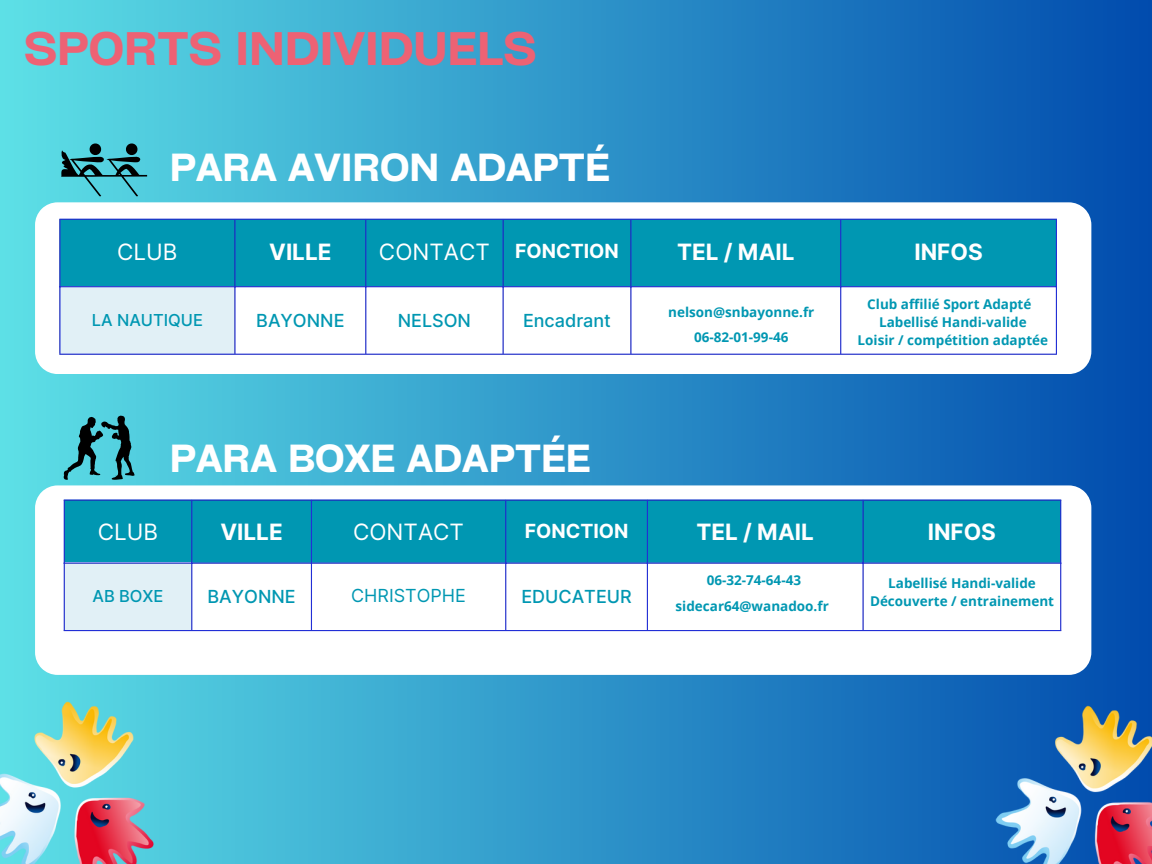
<style>
.page{position:relative;width:1152px;height:864px;background:#fff}
.page>*{position:absolute;margin:0;border:0;box-sizing:border-box;transform-origin:0 0}
.t1{font:45px "Cy Grotesk Key Demi";color:#ed6274}
.t2{font:37.5px "Cy Grotesk Key Demi";color:#fff}
.t3{font:700 22.5px "Inter";color:#fff}
.t4{font:22.5px "Inter";color:#fff}
.t5{font:700 19.5px "Inter";color:#fff}
.t6{font:500 18px "Inter";color:#0097b2}
.t7{font:18px "Inter";color:#0097b2}
.t8{font:500 16.5px "Inter";color:#0097b2}
.t9{font:700 13.5px "Open Sans";color:#0097b2}
</style>
<div class="page">
<div style="left:0;top:0;width:1152px;height:864px;background:linear-gradient(to right,#5de0e6,#014bad)"></div>
<img style="left:956px;top:684px;width:196px;height:180px">
<svg style="left:35px;top:202px;width:1056px;height:172px"></svg>
<div style="left:61px;top:220px;width:995px;height:66px;background:#0097b2"></div>
<div style="left:60px;top:286px;width:175px;height:68px;background:#e1f0f6"></div>
<svg style="left:236px;top:287px;width:820px;height:67px"></svg>
<hr style="left:59px;top:220px;width:2px;height:134px;background:#222fd6">
<hr style="left:234px;top:220px;width:2px;height:134px;background:#222fd6">
<hr style="left:365px;top:220px;width:1px;height:134px;background:#222fd6">
<hr style="left:503px;top:220px;width:1px;height:134px;background:#222fd6">
<hr style="left:630px;top:220px;width:2px;height:134px;background:#222fd6">
<hr style="left:840px;top:220px;width:1px;height:134px;background:#222fd6">
<hr style="left:1056px;top:220px;width:1px;height:134px;background:#222fd6">
<hr style="left:59px;top:219px;width:998px;height:1px;background:#222fd6">
<hr style="left:59px;top:286px;width:998px;height:1px;background:#222fd6">
<hr style="left:59px;top:354px;width:998px;height:1px;background:#222fd6">
<img style="left:0;top:679px;width:192px;height:185px">
<svg style="left:35px;top:485px;width:1056px;height:190px"></svg>
<div style="left:65px;top:501px;width:995px;height:62px;background:#0097b2"></div>
<div style="left:64px;top:563px;width:128px;height:68px;background:#e1f0f6"></div>
<svg style="left:192px;top:564px;width:868px;height:66px"></svg>
<hr style="left:64px;top:501px;width:1px;height:129px;background:#222fd6">
<hr style="left:191px;top:501px;width:1px;height:129px;background:#222fd6">
<hr style="left:311px;top:501px;width:1px;height:129px;background:#222fd6">
<hr style="left:505px;top:501px;width:1px;height:129px;background:#222fd6">
<hr style="left:647px;top:501px;width:1px;height:129px;background:#222fd6">
<hr style="left:862px;top:501px;width:2px;height:129px;background:#222fd6">
<hr style="left:1060px;top:501px;width:1px;height:129px;background:#222fd6">
<hr style="left:64px;top:500px;width:997px;height:1px;background:#222fd6">
<hr style="left:64px;top:563px;width:997px;height:1px;background:#222fd6">
<hr style="left:64px;top:630px;width:997px;height:1px;background:#222fd6">
<svg style="left:59px;top:143px;width:88px;height:53px;background:#3f9ea9"></svg>
<svg style="left:64px;top:416px;width:71px;height:64px;background:#3a9099"></svg>
<p class="t1" style="left:24px;top:20px;width:514px">SPORTS INDIVIDUELS</p>
<p class="t2" style="left:170px;top:143px;width:442px">PARA AVIRON ADAPTÉ</p>
<p class="t4" style="left:117px;top:239px;width:62px">CLUB</p>
<h2 class="t3" style="left:269px;top:239px;width:64px">VILLE</h2>
<p class="t4" style="left:379px;top:239px;width:112px">CONTACT</p>
<p class="t5" style="left:515px;top:239px;width:105px">FONCTION</p>
<p class="t3" style="left:677px;top:239px;width:119px">TEL / MAIL</p>
<p class="t3" style="left:914px;top:239px;width:70px">INFOS</p>
<p class="t8" style="left:92px;top:310px;width:113px">LA NAUTIQUE</p>
<p class="t6" style="left:256px;top:309px;width:90px">BAYONNE</p>
<p class="t6" style="left:398px;top:309px;width:75px">NELSON</p>
<p class="t6" style="left:523px;top:309px;width:89px">Encadrant</p>
<p class="t2" style="left:170px;top:435px;width:422px">PARA BOXE ADAPTÉE</p>
<p class="t9" style="left:668px;top:302px;width:148px">nelson@snbayonne.fr</p>
<p class="t9" style="left:694px;top:328px;width:96px">06-82-01-99-46</p>
<p class="t9" style="left:867px;top:295px;width:166px">Club affilié Sport Adapté</p>
<p class="t9" style="left:879px;top:313px;width:149px">Labellisé Handi-valide</p>
<p class="t9" style="left:858px;top:331px;width:192px">Loisir / compétition adaptée</p>
<p class="t4" style="left:98px;top:518px;width:62px">CLUB</p>
<p class="t3" style="left:220px;top:518px;width:64px">VILLE</p>
<p class="t4" style="left:353px;top:518px;width:112px">CONTACT</p>
<p class="t5" style="left:525px;top:519px;width:105px">FONCTION</p>
<p class="t3" style="left:696px;top:518px;width:119px">TEL / MAIL</p>
<p class="t3" style="left:928px;top:518px;width:70px">INFOS</p>
<p class="t8" style="left:92px;top:586px;width:73px">AB BOXE</p>
<h2 class="t6" style="left:208px;top:586px;width:90px">BAYONNE</h2>
<p class="t7" style="left:351px;top:585px;width:116px">CHRISTOPHE</p>
<p class="t6" style="left:521px;top:586px;width:112px">EDUCATEUR</p>
<p class="t9" style="left:707px;top:571px;width:96px">06-32-74-64-43</p>
<p class="t9" style="left:676px;top:597px;width:155px">sidecar64@wanadoo.fr</p>
<p class="t9" style="left:888px;top:573px;width:149px">Labellisé Handi-valide</p>
<p class="t9" style="left:870px;top:591px;width:186px">Découverte / entrainement</p>
</div>
